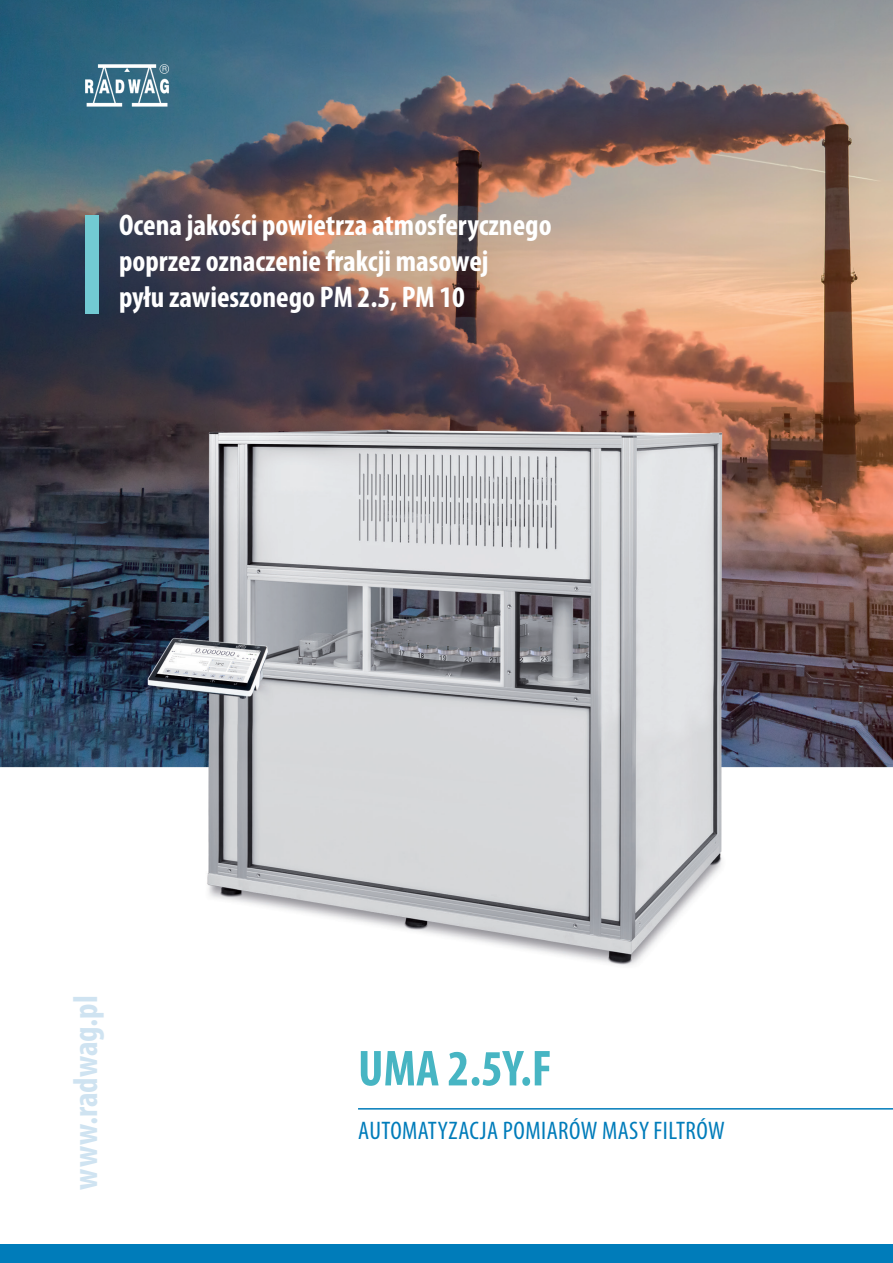
<style>
.page{position:relative;width:893px;height:1263px;background:#fff}
.page>*{position:absolute;margin:0;border:0;box-sizing:border-box;transform-origin:0 0}
.t1{font:700 condensed 51px "Myriad Pro";color:#47b5c3}
.t2{font:700 condensed 34.5px "Myriad Pro";color:#cfe3f1}
.t3{font:700 condensed 30px/36px "Myriad Pro";color:#fff}
.t4{font:condensed 25.5px "Myriad Pro";letter-spacing:.02em;color:#007cba}
</style>
<div class="page">
<img style="left:0;top:0;width:893px;height:1245px">
<div style="left:0;top:1245px;width:893px;height:18px;background:#007cba"></div>
<img style="left:85px;top:64px;width:91px;height:43px">
<hr style="left:358px;top:1108px;width:535px;height:1px;background:#007cba">
<div style="left:85px;top:215px;width:14px;height:98px;background:#72cad3"></div>
<p class="t3" style="left:119px;top:206px;width:434px">Ocena jakości powietrza atmosferycznego</p>
<p class="t3" style="left:119px;top:242px;width:371px">poprzez oznaczenie frakcji masowej pyłu zawieszonego PM 2.5, PM 10</p>
<p class="t2" style="left:64px;top:1189px;width:196px;rotate:-90deg">www.radwag.pl</p>
<p class="t1" style="left:358px;top:1036px;width:195px">UMA 2.5Y.F</p>
<p class="t4" style="left:358px;top:1115px;width:368px">AUTOMATYZACJA POMIARÓW MASY FILTRÓW</p>
</div>
